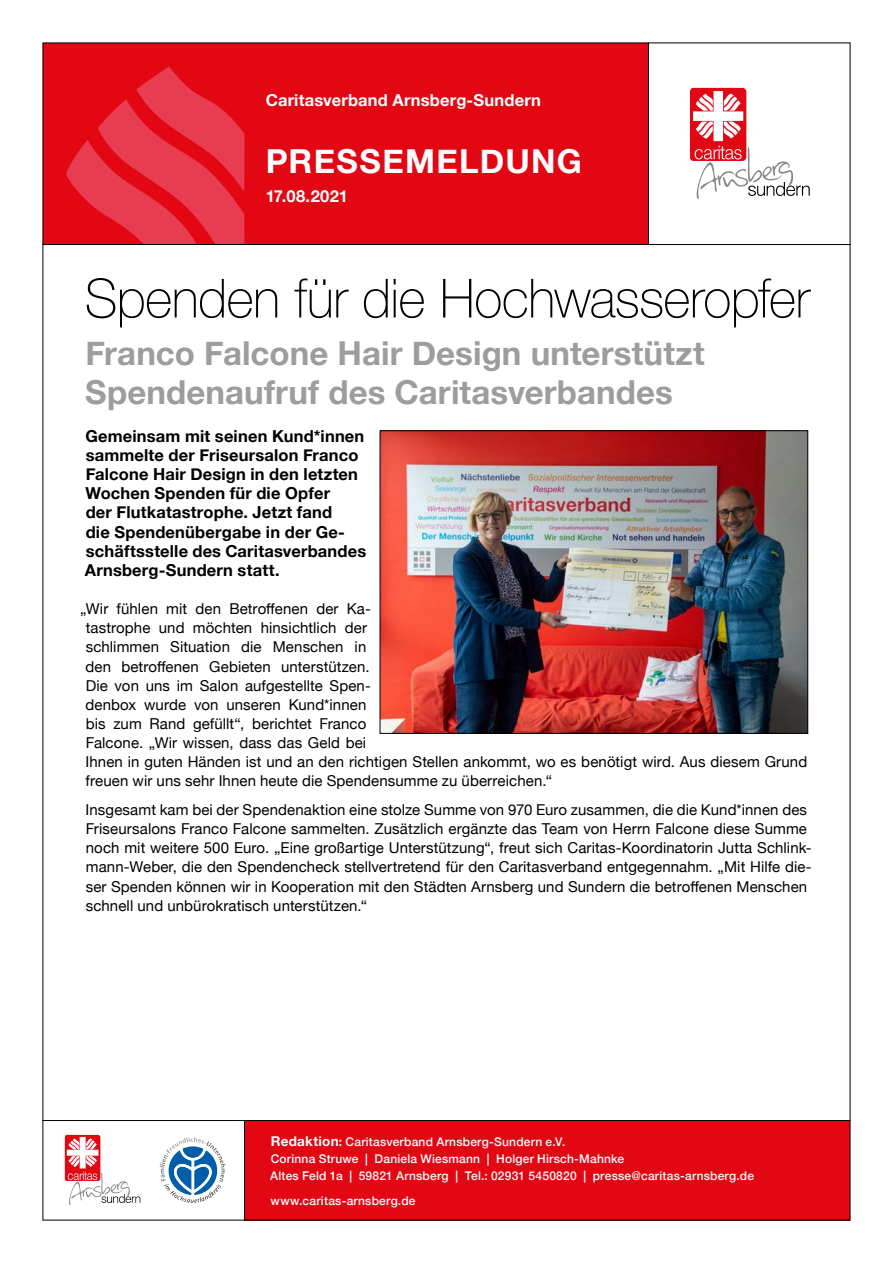
<style>
.page{position:relative;width:893px;height:1263px;background:#fff}
.page>*{position:absolute;margin:0;border:0;box-sizing:border-box;transform-origin:0 0}
.t1{font:100 54px "Helvetica Neue";letter-spacing:-.01em;color:#000;scale:.96 1}
.t2{font:700 33px/38.2px "Helvetica Neue";letter-spacing:.005em;color:#9d9d9c}
.t3{font:700 33px "Helvetica Neue";letter-spacing:.04em;color:#fff}
.t4{font:700 16.5px/19.2px "Helvetica Neue";letter-spacing:.01em;color:#000}
.t5{font:700 16.5px "Helvetica Neue";letter-spacing:.01em;color:#fff}
.t6{font:15px/19.2px "Helvetica Neue";letter-spacing:.005em;color:#000}
.t7{font:500 12px/17px "Helvetica Neue";letter-spacing:.02em;color:#fff}
.s1{font-weight:700;font-size:13.5px}
.s2{font-weight:700}
</style>
<div class="page">
<svg style="left:65px;top:1135px;width:75px;height:70px"></svg>
<svg style="left:160px;top:1137px;width:65px;height:66px"></svg>
<div style="left:244px;top:1120px;width:606px;height:100px;background:#e30613"></div>
<div style="left:43px;top:43px;width:605px;height:201px;background:#e30613"></div>
<svg style="left:66px;top:66px;width:179px;height:178px"></svg>
<svg style="left:690px;top:88px;width:120px;height:111px"></svg>
<img style="left:382px;top:433px;width:424px;height:298px">
<div style="left:380px;top:431px;width:428px;height:302px;border:1px solid #000"></div>
<hr style="left:43px;top:244px;width:807px;height:1px;background:#000">
<hr style="left:43px;top:1120px;width:807px;height:1px;background:#000">
<hr style="left:244px;top:1120px;width:1px;height:100px;background:#000">
<hr style="left:648px;top:43px;width:1px;height:201px;background:#000">
<p class="t5" style="left:266px;top:87px;width:277px">Caritasverband Arnsberg-Sundern</p>
<h2 class="t3" style="left:266px;top:136px;width:318px">PRESSEMELDUNG</h2>
<p class="t5" style="left:266px;top:183px;width:84px">17.08.2021</p>
<h1 class="t1" style="left:85px;top:257px;width:757px">Spenden für die Hochwasseropfer</h1>
<h2 class="t2" style="left:85px;top:335px;width:621px">Franco Falcone Hair Design unterstützt<br>Spendenaufruf des Caritasverbandes</h2>
<p class="t4" style="left:85px;top:427px;width:283px">Gemeinsam mit seinen Kund*innen sammelte der Friseursalon Franco<br>Falcone Hair Design in den letzten<br>Wochen Spenden für die Opfer<br>der Flutkatastrophe. Jetzt fand<br>die Spendenübergabe in der Ge&shy;schäftsstelle des Caritasverbandes<br>Arnsberg-Sundern statt.</p>
<p class="t6" style="left:85px;top:600px;width:723px;text-indent:-5px">„Wir fühlen mit den Betroffenen der Ka-<br>tastrophe und möchten hinsichtlich der<br>schlimmen Situation die Menschen in<br>den betroffenen Gebieten unterstützen.<br>Die von uns im Salon aufgestellte Spen-<br>denbox wurde von unseren Kund*innen<br>bis zum Rand gefüllt“, berichtet Franco<br>Falcone. „Wir wissen, dass das Geld bei<br>Ihnen in guten Händen ist und an den richtigen Stellen ankommt, wo es benötigt wird. Aus diesem Grund freuen wir uns sehr Ihnen heute die Spendensumme zu überreichen.“</p>
<p class="t6" style="left:86px;top:801px;width:728px">Insgesamt kam bei der Spendenaktion eine stolze Summe von 970 Euro zusammen, die die Kund*innen des Friseursalons Franco Falcone sammelten. Zusätzlich ergänzte das Team von Herrn Falcone diese Summe noch mit weitere 500 Euro. „Eine großartige Unterstützung“, freut sich Caritas-Koordinatorin Jutta Schlink&shy;mann-Weber, die den Spendencheck stellvertretend für den Caritasverband entgegennahm. „Mit Hilfe die&shy;ser Spenden können wir in Kooperation mit den Städten Arnsberg und Sundern die betroffenen Menschen schnell und unbürokratisch unterstützen.“</p>
<p class="t7" style="left:270px;top:1132px;width:485px"><span class="s1">Redaktion</span><span class="s2">:</span> Caritasverband Arnsberg-Sundern e.V.<br>Corinna Struwe | Daniela Wiesmann | Holger Hirsch-Mahnke<br>Altes Feld 1a | 59821 Arnsberg | Tel.: 02931 5450820 | presse@caritas-arnsberg.de</p>
<p class="t7" style="left:271px;top:1191px;width:146px">www.caritas-arnsberg.de</p>
</div>
